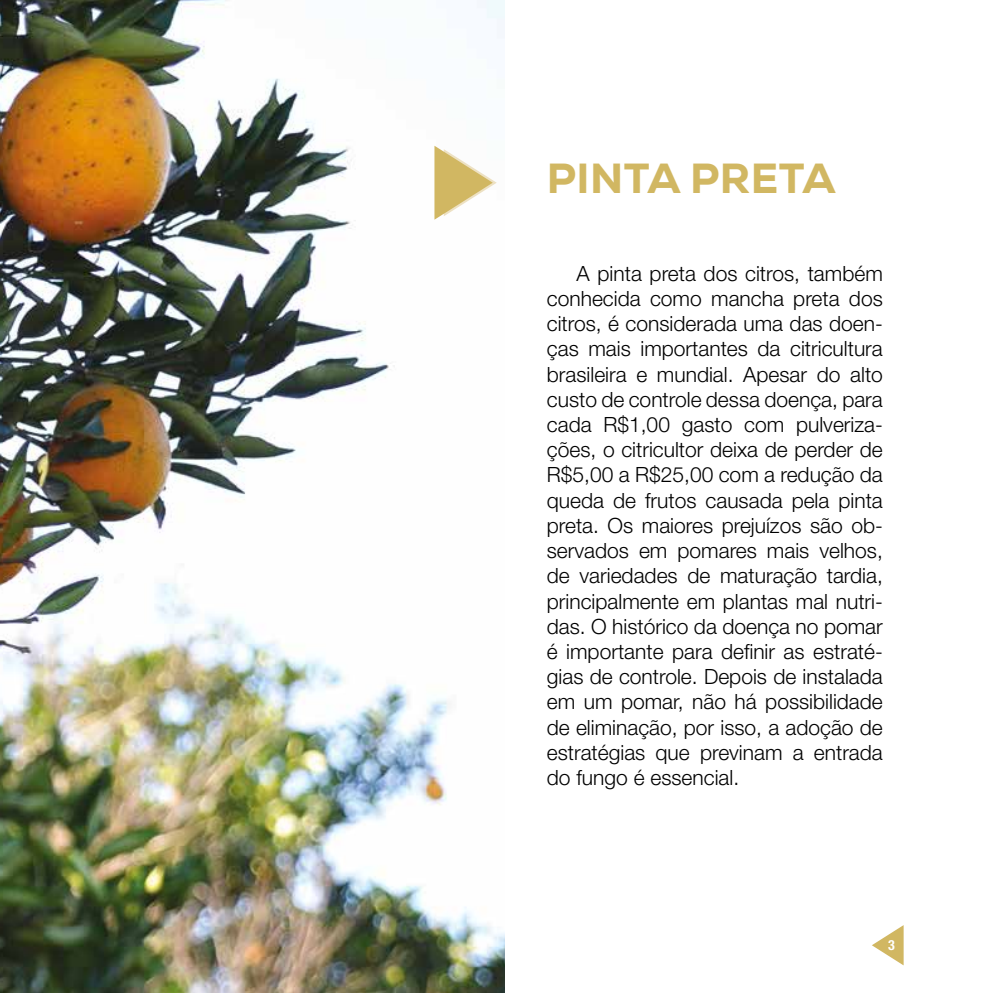
<style>
.page{position:relative;width:993px;height:993px;background:#fff}
.page>*{position:absolute;margin:0;border:0;box-sizing:border-box;transform-origin:0 0}
.t1{font:800 42px "Nexa";letter-spacing:.01em;color:#d1b762}
.t2{font:300 21px/25.2px "Helvetica Neue LT Std";color:#000;text-align:justify}
.t3{font:700 condensed 14px "Helvetica Neue LT Std";color:#fff}
</style>
<div class="page">
<svg style="left:872px;top:925px;width:31px;height:40px"></svg>
<img style="left:0;top:0;width:504px;height:992px">
<svg style="left:434px;top:146px;width:62px;height:74px"></svg>
<h1 class="t1" style="left:546px;top:151px;width:290px">PINTA PRETA</h1>
<p class="t2" style="left:546px;top:260px;width:337px;text-indent:30px">A pinta preta dos citros, também conhecida como mancha preta dos citros, é considerada uma das doen&shy;ças mais importantes da citricultura brasileira e mundial. Apesar do alto custo de controle dessa doença, para cada R$1,00 gasto com pulveriza&shy;ções, o citricultor deixa de perder de R$5,00 a R$25,00 com a redução da queda de frutos causada pela pinta preta. Os maiores prejuízos são ob&shy;servados em pomares mais velhos, de variedades de maturação tardia, principalmente em plantas mal nutri&shy;das. O histórico da doença no pomar é importante para definir as estraté&shy;gias de controle. Depois de instalada em um pomar, não há possibilidade de eliminação, por isso, a adoção de estratégias que previnam a entrada do fungo é essencial.</p>
<p class="t3" style="left:888px;top:936px;width:8px">3</p>
</div>
